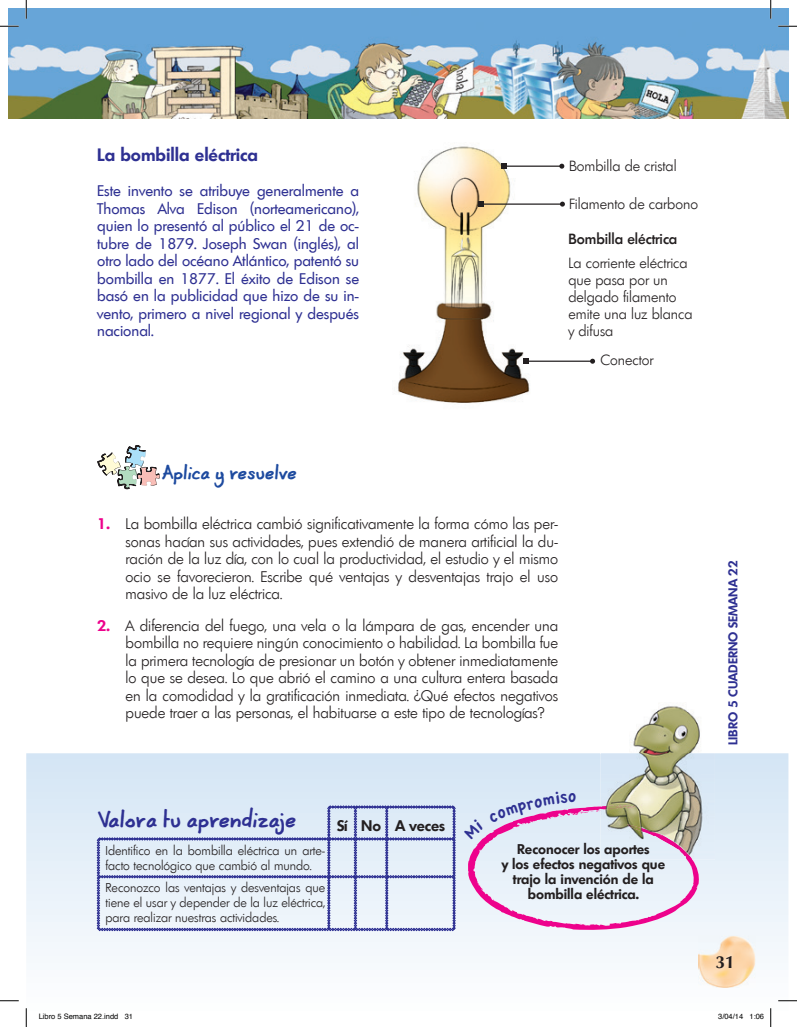
<style>
.page{position:relative;width:797px;height:1027px;background:#fff}
.page>*{position:absolute;margin:0;border:0;box-sizing:border-box;transform-origin:0 0}
.t1{font:17.5px "Coert Schrift Dik";color:#2e3092}
.t2{font:600 17.5px "Limerick";color:#2e3092}
.t3{font:700 17.5px "Optima";color:#231f20}
.t4{font:300 15px/17.5px "Limerick";color:#231f20;text-align:justify}
.t5{font:15px/17.5px "Limerick";color:#2e3092;text-align:justify}
.t6{font:15px "Coert Schrift Dik";color:#1d4a9f}
.t7{font:600 15px "Limerick";color:#231f20}
.t8{font:300 14.38px/16.9px "Limerick";color:#231f20}
.t9{font:500 14.38px "Limerick";color:#231f20}
.t10{font:600 13.75px/15px "Limerick";color:#231f20;text-align:center}
.t11{font:300 12.5px/15px "Limerick";color:#231f20}
.t12{font:600 12.5px "Limerick";color:#2e3092}
.t13{font:7.5px "Helvetica";color:#000}
.s1{font-weight:600;color:#ed028c}
</style>
<div class="page">
<svg style="left:26px;top:753px;width:762px;height:265px"></svg>
<img style="left:698px;top:935px;width:57px;height:52px">
<img style="left:9px;top:9px;width:779px;height:109px">
<img style="left:600px;top:706px;width:115px;height:153px">
<svg style="left:98px;top:445px;width:62px;height:44px"></svg>
<img style="left:398px;top:146px;width:136px;height:257px">
<hr style="left:504px;top:166px;width:58px;height:1px;background:#231f20">
<svg style="left:501px;top:164px;width:5px;height:5px"></svg>
<svg style="left:559px;top:164px;width:5px;height:5px"></svg>
<hr style="left:480px;top:203px;width:82px;height:2px;background:#231f20">
<svg style="left:478px;top:202px;width:5px;height:5px"></svg>
<svg style="left:560px;top:202px;width:5px;height:5px"></svg>
<hr style="left:526px;top:361px;width:66px;height:1px;background:#231f20">
<svg style="left:523px;top:359px;width:5px;height:5px"></svg>
<svg style="left:590px;top:359px;width:5px;height:5px"></svg>
<svg style="left:97px;top:806px;width:358px;height:125px;background:#d5deef"></svg>
<svg style="left:0;top:25px;width:19px;height:2px"></svg>
<svg style="left:778px;top:25px;width:19px;height:2px"></svg>
<svg style="left:0;top:1000px;width:19px;height:1px"></svg>
<svg style="left:778px;top:1000px;width:19px;height:1px"></svg>
<svg style="left:25px;top:0;width:2px;height:19px"></svg>
<svg style="left:25px;top:1008px;width:2px;height:19px"></svg>
<svg style="left:770px;top:0;width:1px;height:19px"></svg>
<svg style="left:770px;top:1008px;width:1px;height:19px"></svg>
<svg style="left:39px;top:1013px;width:79px;height:5px"></svg>
<svg style="left:124px;top:1014px;width:8px;height:4px"></svg>
<svg style="left:718px;top:1014px;width:25px;height:4px"></svg>
<svg style="left:749px;top:1014px;width:15px;height:4px"></svg>
<svg style="left:464px;top:791px;width:237px;height:139px;background:#dfd4e1"></svg>
<p class="t2" style="left:97px;top:143px;width:162px">La bombilla eléctrica</p>
<p class="t5" style="left:97px;top:182px;width:263px">Este invento se atribuye generalmente a Thomas Alva Edison (norteamericano), quien lo presentó al público el 21 de oc&shy;tubre de 1879. Joseph Swan (inglés), al otro lado del océano Atlántico, patentó su bombilla en 1877. El éxito de Edison se basó en la publicidad que hizo de su in&shy;vento, primero a nivel regional y después nacional.</p>
<p class="t8" style="left:569px;top:157px;width:109px">Bombilla de cristal</p>
<p class="t8" style="left:569px;top:196px;width:130px">Filamento de carbono</p>
<p class="t9" style="left:568px;top:230px;width:110px">Bombilla eléctrica</p>
<p class="t8" style="left:568px;top:255px;width:125px">La corriente eléctrica que pasa por un delgado filamento emite una luz blanca y difusa</p>
<p class="t8" style="left:600px;top:351px;width:54px">Conector</p>
<p class="t6" style="left:162px;top:465px;width:137px">Aplica y resuelve</p>
<p class="t4" style="left:125px;top:515px;width:434px;text-indent:-28px"><span class="s1">1.</span> La bombilla eléctrica cambió significativamente la forma cómo las per&shy;sonas hacían sus actividades, pues extendió de manera artificial la du&shy;ración de la luz día, con lo cual la productividad, el estudio y el mismo ocio se favorecieron. Escribe qué ventajas y desventajas trajo el uso masivo de la luz eléctrica.</p>
<p class="t4" style="left:125px;top:617px;width:434px;text-indent:-28px"><span class="s1">2.</span> A diferencia del fuego, una vela o la lámpara de gas, encender una bombilla no requiere ningún conocimiento o habilidad. La bombilla fue la primera tecnología de presionar un botón y obtener inmediatamente lo que se desea. Lo que abrió el camino a una cultura entera basada en la comodidad y la gratificación inmediata. ¿Qué efectos negativos puede traer a las personas, el habituarse a este tipo de tecnologías?</p>
<p class="t1" style="left:98px;top:810px;width:200px">Valora tu aprendizaje</p>
<p class="t11" style="left:105px;top:843px;width:221px">Identifico en la bombilla eléctrica un arte&shy;facto tecnológico que cambió al mundo.</p>
<p class="t11" style="left:105px;top:880px;width:221px;text-align:justify">Reconozco las ventajas y desventajas que tiene el usar y depender de la luz eléctrica, para realizar nuestras actividades.</p>
<p class="t7" style="left:337px;top:815px;width:110px">Sí No A veces</p>
<p class="t10" style="left:501px;top:841px;width:165px">Reconocer los aportes<br>y los efectos negativos que trajo la invención de la bombilla eléctrica.</p>
<p class="t12" style="left:725px;top:745px;width:186px;rotate:-90deg">LIBRO 5 CUADERNO SEMANA 22</p>
<p class="t3" style="left:715px;top:952px;width:21px">31</p>
<p class="t13" style="left:39px;top:1011px;width:96px">Libro 5 Semana 22.indd 31</p>
<p class="t13" style="left:718px;top:1011px;width:47px">3/04/14 1:06</p>
</div>
